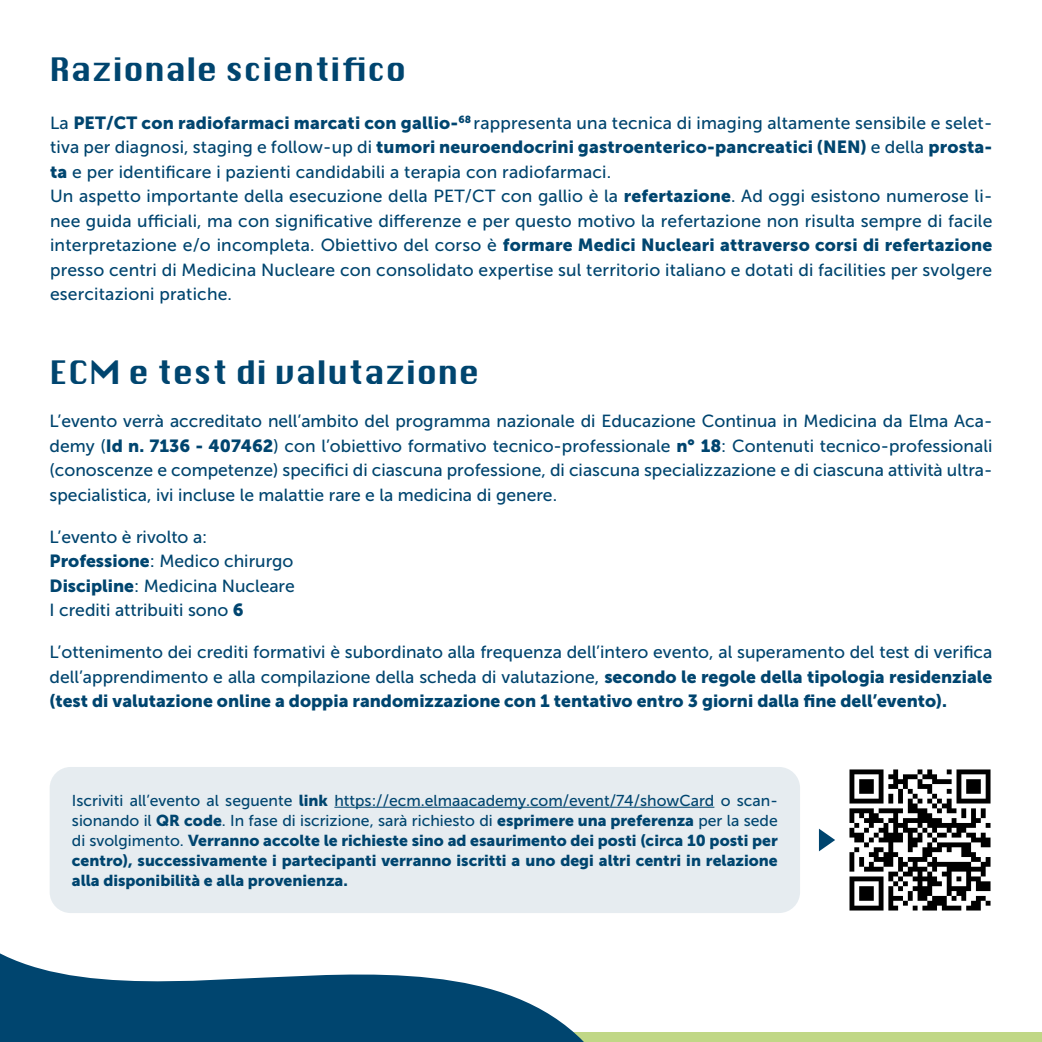
<style>
.page{position:relative;width:1042px;height:1042px;background:#fff}
.page>*{position:absolute;margin:0;border:0;box-sizing:border-box;transform-origin:0 0}
.t1{font:31.5px "Krungthep";color:#00456f}
.t2{font:17.5px/24.5px "Museo Sans 500";letter-spacing:.01em;color:#00456f}
.t3{font:17.5px "Museo Sans 900";letter-spacing:.01em;color:#00456f}
.t4{font:15.75px/20.1px "Museo Sans 900";color:#00456f;text-align:justify}
.t5{font:15.75px/20.1px "Museo Sans 500";color:#00456f}
.s1{font-family:"Museo Sans 900"}
.s2{font-family:"Museo Sans 500"}
</style>
<div class="page">
<div style="left:0;top:1032px;width:1042px;height:10px;background:#c0d786"></div>
<svg style="left:0;top:769px;width:584px;height:273px"></svg>
<div style="left:50px;top:767px;width:750px;height:146px;background:#e6ecf0;border-radius:21px"></div>
<hr style="left:334px;top:807px;width:380px;height:1px;background:#00456f">
<img style="left:849px;top:769px;width:142px;height:142px">
<svg style="left:819px;top:828px;width:16px;height:23px"></svg>
<h1 class="t1" style="left:50px;top:52px;width:358px">Razionale scientifico</h1>
<p class="t2" style="left:50px;top:111px;width:944px">La <span class="s1">PET/CT con radiofarmaci marcati con gallio-</span><sup>68</sup> rappresenta una tecnica di imaging altamente sensibile e selet-</p>
<p class="t3" style="left:50px;top:137px;width:944px"><span class="s2">tiva per diagnosi, staging e follow-up di</span> tumori neuroendocrini gastroenterico-pancreatici (NEN) <span class="s2">e della</span> prosta-</p>
<p class="t2" style="left:50px;top:160px;width:944px"><span class="s1">ta</span> e per identificare i pazienti candidabili a terapia con radiofarmaci.<br>Un aspetto importante della esecuzione della PET/CT con gallio è la <span class="s1">refertazione</span>. Ad oggi esistono numerose li&shy;nee guida ufficiali, ma con significative differenze e per questo motivo la refertazione non risulta sempre di facile</p>
<p class="t3" style="left:50px;top:235px;width:943px"><span class="s2">interpretazione e/o incompleta. Obiettivo del corso è</span> formare Medici Nucleari attraverso corsi di refertazione</p>
<p class="t2" style="left:50px;top:258px;width:944px">presso centri di Medicina Nucleare con consolidato expertise sul territorio italiano e dotati di facilities per svolgere esercitazioni pratiche.</p>
<h1 class="t1" style="left:50px;top:355px;width:431px">ECM e test di valutazione</h1>
<p class="t2" style="left:50px;top:409px;width:944px;text-align:justify">L’evento verrà accreditato nell’ambito del programma nazionale di Educazione Continua in Medicina da Elma Aca&shy;demy (<span class="s1">Id n. 7136 - 407462</span>) con l’obiettivo formativo tecnico-professionale <span class="s1">n° 18</span>: Contenuti tecnico-professionali (conoscenze e competenze) specifici di ciascuna professione, di ciascuna specializzazione e di ciascuna attività ultra&shy;specialistica, ivi incluse le malattie rare e la medicina di genere.</p>
<p class="t2" style="left:50px;top:525px;width:247px">L’evento è rivolto a:<br><span class="s1">Professione</span>: Medico chirurgo<br><span class="s1">Discipline</span>: Medicina Nucleare<br>I crediti attribuiti sono <span class="s1">6</span></p>
<p class="t2" style="left:50px;top:640px;width:944px">L’ottenimento dei crediti formativi è subordinato alla frequenza dell’intero evento, al superamento del test di verifica dell’apprendimento e alla compilazione della scheda di valutazione, <span class="s1">secondo le regole della tipologia residenziale</span></p>
<p class="t3" style="left:50px;top:691px;width:899px">(test di valutazione online a doppia randomizzazione con 1 tentativo entro 3 giorni dalla fine dell’evento).</p>
<p class="t5" style="left:72px;top:790px;width:707px">Iscriviti all’evento al seguente <span class="s1">link</span> https://ecm.elmaacademy.com/event/74/showCard o scan&shy;sionando il <span class="s1">QR code</span>. In fase di iscrizione, sarà richiesto di <span class="s1">esprimere una preferenza</span> per la sede</p>
<p class="t4" style="left:72px;top:830px;width:707px"><span class="s2">di svolgimento.</span> Verranno accolte le richieste sino ad esaurimento dei posti (circa 10 posti per centro), successivamente i partecipanti verranno iscritti a uno degi altri centri in relazione alla disponibilità e alla provenienza.</p>
</div>
